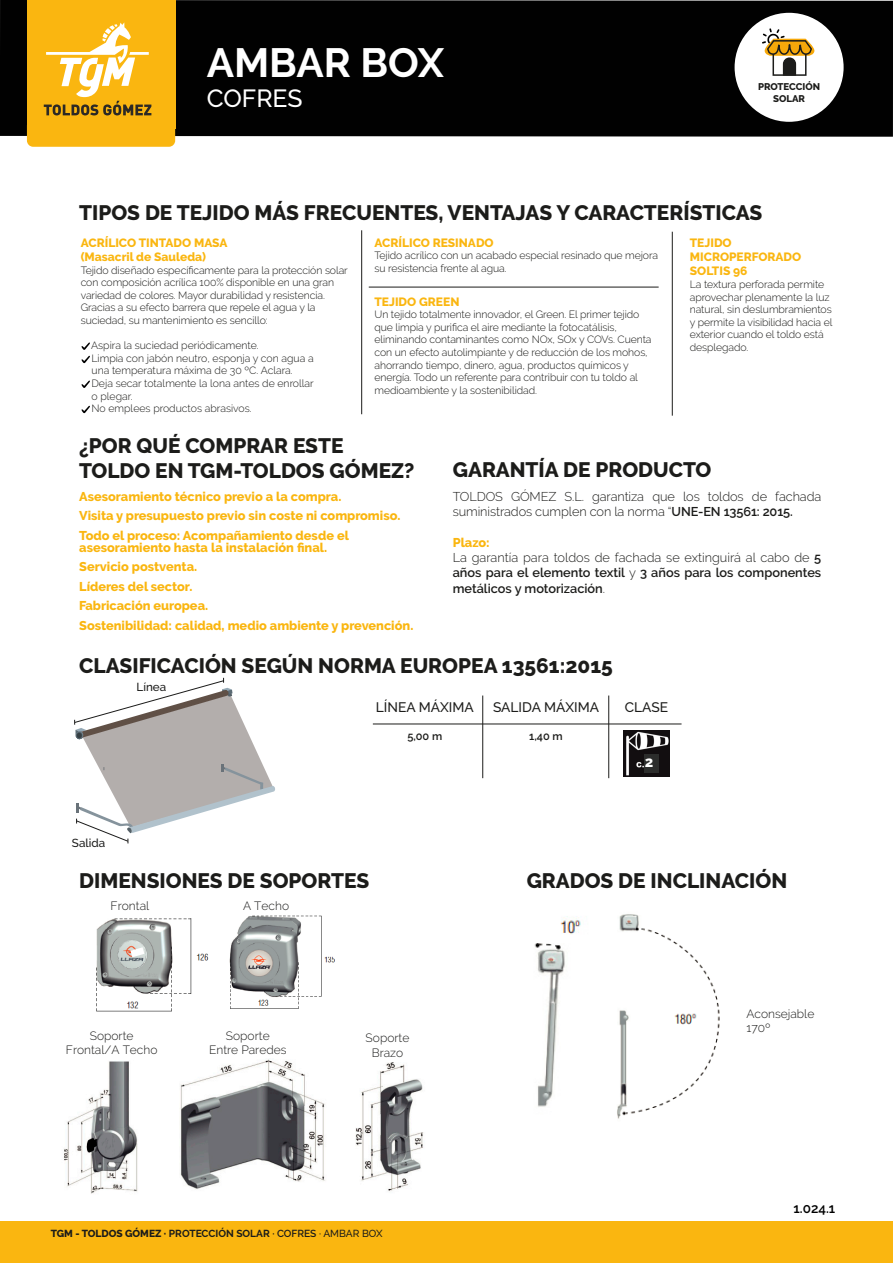
<style>
.page{position:relative;width:893px;height:1263px;background:#fff}
.page>*{position:absolute;margin:0;border:0;box-sizing:border-box;transform-origin:0 0}
.t1{font:700 40.65px "Raleway";color:#fff}
.t2{font:500 24.75px "Raleway";color:#fff}
.t3{font:800 20.85px/25px "Raleway";color:#1c1c1a}
.t4{font:800 14.7px "Raleway";color:#fff}
.t5{font:500 13.8px "Raleway";color:#1c1c1a}
.t6{font:600 13.5px "Raleway";color:#000}
.t7{font:800 12.75px/19.5px "Raleway";color:#fab610}
.t8{font:600 12.75px/15.3px "Raleway";color:#1c1c1a}
.t9{font:300 12.75px/15.3px "Raleway";letter-spacing:-.01em;color:#1c1c1a}
.t10{font:800 12px/14.4px "Raleway";color:#fab610}
.t11{font:300 12px/14.4px "Raleway";color:#1b1b1a;text-align:center}
.t12{font:500 11.7px "Raleway";color:#1b1b1a}
.t13{font:600 10.95px "Raleway";color:#1c1c1a}
.t14{font:300 10.5px/12.6px "Raleway";letter-spacing:-.01em;color:#1c1c1a}
.t15{font:800 10.2px "Raleway";color:#1c1c1a}
.t16{font:800 9.75px/11.6px "Raleway";color:#1c1c1a;text-align:center}
.s1{font-weight:600}
.s2{font-weight:800;color:#fab610}
.s3{font-weight:300}
.s4{font-weight:700}
.s5{font-weight:500}
</style>
<div class="page">
<div style="left:0;top:0;width:893px;height:137px;background:#010101"></div>
<div style="left:735px;top:13px;width:109px;height:109px;background:#fff;border-radius:50%"></div>
<div style="left:27px;top:0;width:148px;height:129px;background:#fab610"></div>
<svg style="left:44px;top:22px;width:107px;height:93px"></svg>
<svg style="left:762px;top:15px;width:53px;height:61px"></svg>
<div style="left:27px;top:119px;width:148px;height:28px;background:#fab610;border-radius:6px"></div>
<div style="left:0;top:1221px;width:893px;height:42px;background:#fab610"></div>
<hr style="left:361px;top:230px;width:1px;height:184px;background:#1c1c1a">
<hr style="left:672px;top:232px;width:1px;height:184px;background:#1c1c1a">
<hr style="left:369px;top:287px;width:290px;height:1px;background:#1c1c1a">
<svg style="left:82px;top:342px;width:8px;height:8px"></svg>
<svg style="left:82px;top:356px;width:8px;height:7px"></svg>
<svg style="left:82px;top:380px;width:8px;height:8px"></svg>
<svg style="left:82px;top:406px;width:8px;height:7px"></svg>
<img style="left:229px;top:915px;width:106px;height:94px">
<img style="left:96px;top:918px;width:113px;height:94px">
<svg style="left:130px;top:947px;width:14px;height:10px"></svg>
<hr style="left:373px;top:724px;width:308px;height:1px;background:#1c1c1a">
<hr style="left:482px;top:695px;width:1px;height:83px;background:#1c1c1a">
<hr style="left:608px;top:695px;width:1px;height:83px;background:#1c1c1a">
<svg style="left:74px;top:678px;width:201px;height:165px"></svg>
<img style="left:623px;top:730px;width:46px;height:47px">
<div style="left:644px;top:755px;width:15px;height:18px;background:#2c2d2c"></div>
<img style="left:534px;top:916px;width:47px;height:191px">
<img style="left:355px;top:1062px;width:69px;height:129px">
<img style="left:180px;top:1058px;width:145px;height:131px">
<img style="left:64px;top:1061px;width:74px;height:133px">
<img style="left:617px;top:914px;width:103px;height:205px">
<h1 class="t1" style="left:207px;top:40px;width:239px">AMBAR BOX</h1>
<h2 class="t2" style="left:207px;top:83px;width:97px">COFRES</h2>
<p class="t16" style="left:758px;top:81px;width:64px">PROTECCIÓN<br>SOLAR</p>
<h3 class="t3" style="left:79px;top:200px;width:685px">TIPOS DE TEJIDO MÁS FRECUENTES, VENTAJAS Y CARACTERÍSTICAS</h3>
<p class="t10" style="left:81px;top:235px;width:148px">ACRÍLICO TINTADO MASA (Masacril de Sauleda)</p>
<p class="t14" style="left:81px;top:264px;width:269px">Tejido diseñado específicamente para la protección solar con composición acrílica 100% disponible en una gran variedad de colores. Mayor durabilidad y resistencia.<br>Gracias a su efecto barrera que repele el agua y la suciedad, su mantenimiento es sencillo:</p>
<p class="t14" style="left:91px;top:339px;width:224px">Aspira la suciedad periódicamente.<br>Limpia con jabón neutro, esponja y con agua a una temperatura máxima de 30 ºC. Aclara.<br>Deja secar totalmente la lona antes de enrollar o plegar.<br>No emplees productos abrasivos.</p>
<p class="t10" style="left:374px;top:235px;width:121px">ACRÍLICO RESINADO</p>
<p class="t14" style="left:374px;top:249px;width:285px">Tejido acrílico con un acabado especial resinado que mejora su resistencia frente al agua.</p>
<p class="t10" style="left:690px;top:235px;width:113px">TEJIDO<br>MICROPERFORADO<br>SOLTIS 96</p>
<p class="t14" style="left:690px;top:278px;width:144px">La textura perforada permite aprovechar plenamente la luz natural, sin deslumbramientos y permite la visibilidad hacia el exterior cuando el toldo está desplegado.</p>
<p class="t10" style="left:374px;top:294px;width:86px">TEJIDO GREEN</p>
<p class="t14" style="left:374px;top:308px;width:279px">Un tejido totalmente innovador, el Green. El primer tejido que limpia y purifica el aire mediante la fotocatálisis, eliminando contaminantes como NOx, SOx y COVs. Cuenta con un efecto autolimpiante y de reducción de los mohos, ahorrando tiempo, dinero, agua, productos químicos y energía. Todo un referente para contribuir con tu toldo al medioambiente y la sostenibilidad.</p>
<h3 class="t3" style="left:79px;top:433px;width:337px">¿POR QUÉ COMPRAR ESTE<br>TOLDO EN TGM-TOLDOS GÓMEZ?</h3>
<p class="t7" style="left:79px;top:487px;width:323px">Asesoramiento técnico previo a la compra.<br>Visita y presupuesto previo sin coste ni compromiso.<br>Todo el proceso: Acompañamiento desde el</p>
<p class="t7" style="left:79px;top:538px;width:336px">asesoramiento hasta la instalación final.<br>Servicio postventa.<br>Líderes del sector.<br>Fabricación europea.<br>Sostenibilidad: calidad, medio ambiente y prevención.</p>
<h3 class="t3" style="left:453px;top:458px;width:260px">GARANTÍA DE PRODUCTO</h3>
<p class="t9" style="left:453px;top:489px;width:370px">TOLDOS GÓMEZ S.L. garantiza que los toldos de fachada suministrados cumplen con la norma “<span class="s1">UNE-EN 13561: 2015.</span></p>
<p class="t8" style="left:453px;top:535px;width:370px"><span class="s2">Plazo:<br></span><span class="s3">La garantía para toldos de fachada se extinguirá al cabo de</span> 5 años para el elemento textil <span class="s3">y</span> 3 años para los componentes metálicos y motorización<span class="s3">.</span></p>
<h3 class="t3" style="left:79px;top:653px;width:535px">CLASIFICACIÓN SEGÚN NORMA EUROPEA 13561:2015</h3>
<p class="t12" style="left:137px;top:680px;width:31px">Línea</p>
<p class="t12" style="left:72px;top:836px;width:35px">Salida</p>
<h3 class="t5" style="left:376px;top:699px;width:99px">LÍNEA MÁXIMA</h3>
<p class="t13" style="left:407px;top:730px;width:36px">5,00 m</p>
<p class="t13" style="left:529px;top:730px;width:35px">1,40 m</p>
<h3 class="t5" style="left:493px;top:699px;width:107px">SALIDA MÁXIMA</h3>
<h3 class="t5" style="left:625px;top:699px;width:45px">CLASE</h3>
<h3 class="t4" style="left:645px;top:754px;width:10px">2</h3>
<h3 class="t3" style="left:79px;top:868px;width:291px">DIMENSIONES DE SOPORTES</h3>
<h3 class="t3" style="left:527px;top:868px;width:262px">GRADOS DE INCLINACIÓN</h3>
<p class="t11" style="left:111px;top:899px;width:40px">Frontal</p>
<p class="t11" style="left:243px;top:899px;width:48px">A Techo</p>
<p class="t11" style="left:66px;top:1028px;width:93px">Soporte<br>Frontal/A Techo</p>
<p class="t11" style="left:366px;top:1031px;width:45px">Soporte<br>Brazo</p>
<p class="t11" style="left:209px;top:1028px;width:79px">Soporte<br>Entre Paredes</p>
<p class="t15" style="left:51px;top:1227px;width:333px">TGM - TOLDOS GÓMEZ · <span class="s4">PROTECCIÓN SOLAR</span> <span class="s1">· COFRES</span> <span class="s5">· AMBAR BOX</span></p>
<p class="t11" style="left:746px;top:1006px;width:69px;text-align:left">Aconsejable<br>170º</p>
<p class="t6" style="left:793px;top:1200px;width:43px">1.024.1</p>
</div>
